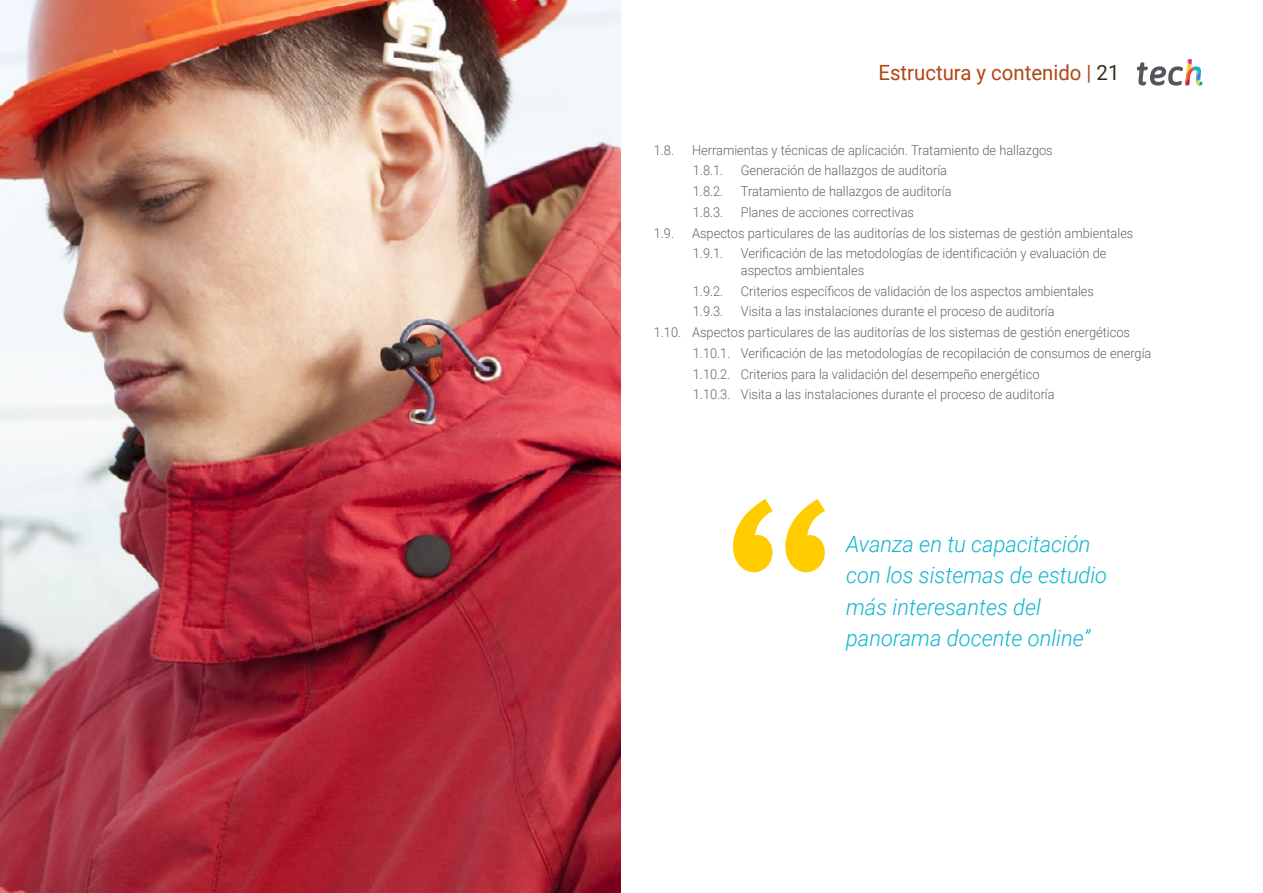
<style>
.page{position:relative;width:1263px;height:893px;background:#fff}
.page>*{position:absolute;margin:0;border:0;box-sizing:border-box;transform-origin:0 0}
.t1{font:italic 300 22.5px/31.5px "Roboto";color:#0fb6cf}
.t2{font:21px "Roboto";color:#ae4615}
.t3{font:300 13.5px/20.7px "Roboto";color:#61646a;scale:.95 1}
.s1{color:#312e20}
</style>
<div class="page">
<img style="left:0;top:0;width:621px;height:893px">
<svg style="left:1137px;top:59px;width:65px;height:27px"></svg>
<svg style="left:733px;top:499px;width:92px;height:73px"></svg>
<h2 class="t2" style="left:878px;top:57px;width:242px">Estructura y contenido | <span class="s1">21</span></h2>
<p class="t3" style="left:654px;top:139px;width:23px">1.8.</p>
<p class="t3" style="left:692px;top:139px;width:381px">Herramientas y técnicas de aplicación. Tratamiento de hallazgos<br>1.8.1.</p>
<p class="t3" style="left:741px;top:160px;width:219px">Generación de hallazgos de auditoría</p>
<p class="t3" style="left:693px;top:181px;width:34px">1.8.2.</p>
<p class="t3" style="left:741px;top:181px;width:223px">Tratamiento de hallazgos de auditoría</p>
<p class="t3" style="left:693px;top:201px;width:34px">1.8.3.</p>
<p class="t3" style="left:741px;top:201px;width:184px">Planes de acciones correctivas</p>
<p class="t3" style="left:654px;top:222px;width:23px">1.9.</p>
<p class="t3" style="left:692px;top:222px;width:466px">Aspectos particulares de las auditorías de los sistemas de gestión ambientales<br>1.9.1.</p>
<p class="t3" style="left:741px;top:245px;width:386px;line-height:16.5px">Verificación de las metodologías de identificación y evaluación de aspectos ambientales</p>
<p class="t3" style="left:693px;top:280px;width:34px">1.9.2.</p>
<p class="t3" style="left:741px;top:280px;width:373px">Criterios específicos de validación de los aspectos ambientales</p>
<p class="t3" style="left:693px;top:301px;width:34px">1.9.3.</p>
<p class="t3" style="left:741px;top:301px;width:332px">Visita a las instalaciones durante el proceso de auditoría</p>
<p class="t3" style="left:654px;top:322px;width:503px">1.10. Aspectos particulares de las auditorías de los sistemas de gestión energéticos</p>
<p class="t3" style="left:693px;top:342px;width:484px">1.10.1. Verificación de las metodologías de recopilación de consumos de energía</p>
<p class="t3" style="left:693px;top:363px;width:366px">1.10.2. Criterios para la validación del desempeño energético</p>
<p class="t3" style="left:693px;top:384px;width:382px">1.10.3. Visita a las instalaciones durante el proceso de auditoría</p>
<h1 class="t1" style="left:846px;top:527px;width:263px">Avanza en tu capacitación con los sistemas de estudio más interesantes del panorama docente online”</h1>
</div>
